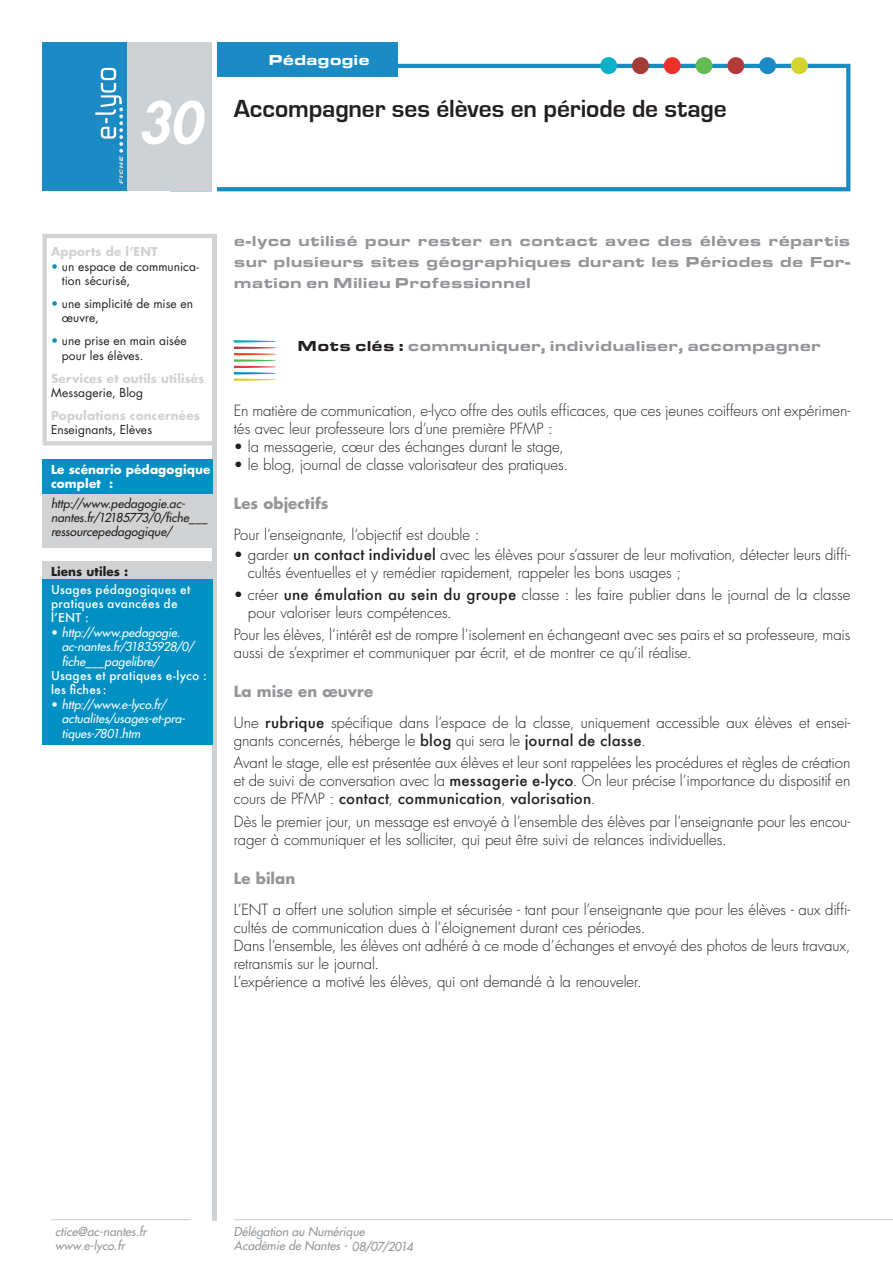
<style>
.page{position:relative;width:893px;height:1263px;background:#fff}
.page>*{position:absolute;margin:0;border:0;box-sizing:border-box;transform-origin:0 0}
.t1{font:italic 800 55.5px "Futura";color:#fff}
.t2{font:700 25.5px "Eurostile";letter-spacing:-.005em;color:#231f20}
.t3{font:300 15px/18px "Futura";letter-spacing:-.005em;color:#231f20}
.t4{font:15px/21px "Eurostile Extended Black DTC";letter-spacing:.005em;color:#939598;text-align:justify}
.t5{font:700 15px "Futura";letter-spacing:.005em;color:#939598}
.t6{font:15px "Eurostile Extended Black DTC";color:#fff}
.t7{font:12px/14.4px "Futura";letter-spacing:.01em;color:#231f20}
.t8{font:italic 12px/14.4px "Futura";letter-spacing:.005em;color:#fff}
.t9{font:italic 12px/14.4px "Futura";color:#93989e}
.t10{font:500 12px/14.4px "Futura";letter-spacing:.02em;color:#fff}
.t11{font:italic 12px/14.4px "Futura";letter-spacing:.005em;color:#231f20}
.t12{font:700 12px "Futura";letter-spacing:.01em;color:#d1d2d4}
.t13{font:700 12px "Futura";letter-spacing:.01em;color:#fff}
.t14{font:700 12px "Futura";letter-spacing:.01em;color:#231f20}
.s1{color:#0090c4}
.s2{font-style:normal}
.s3{color:#231f20}
.s4{font-weight:500}
.s5{color:#939598}
</style>
<div class="page">
<svg style="left:234px;top:340px;width:42px;height:41px"></svg>
<div style="left:43px;top:43px;width:85px;height:148px;background:#1d8bc3"></div>
<div style="left:215px;top:43px;width:183px;height:34px;background:#1d8bc3"></div>
<svg style="left:95px;top:68px;width:28px;height:116px"></svg>
<svg style="left:217px;top:64px;width:633px;height:127px"></svg>
<div style="left:791px;top:57px;width:17px;height:17px;background:#d6d330;border-radius:50%"></div>
<div style="left:759px;top:57px;width:17px;height:17px;background:#1d8bc3;border-radius:50%"></div>
<div style="left:727px;top:57px;width:17px;height:17px;background:#b4393b;border-radius:50%"></div>
<div style="left:695px;top:57px;width:17px;height:17px;background:#63bc51;border-radius:50%"></div>
<div style="left:664px;top:57px;width:17px;height:17px;background:#ec312c;border-radius:50%"></div>
<div style="left:632px;top:57px;width:17px;height:17px;background:#a33b36;border-radius:50%"></div>
<div style="left:600px;top:57px;width:17px;height:17px;background:#0bb1c5;border-radius:50%"></div>
<div style="left:128px;top:43px;width:89px;height:148px;background:#cfd2d5"></div>
<hr style="left:213px;top:188px;width:4px;height:1032px;background:#cfd2d5">
<hr style="left:213px;top:43px;width:4px;height:191px;background:#fff">
<hr style="left:234px;top:1219px;width:659px;height:1px;background:#cfd2d5">
<hr style="left:51px;top:1219px;width:140px;height:1px;background:#cfd2d5">
<div style="left:43px;top:234px;width:174px;height:211px;border:4px solid #d1d2d4"></div>
<div style="left:43px;top:578px;width:170px;height:167px;background:#0090c4"></div>
<div style="left:43px;top:561px;width:170px;height:17px;background:#d1d2d4"></div>
<div style="left:43px;top:494px;width:170px;height:53px;background:#d1d2d4"></div>
<div style="left:43px;top:460px;width:170px;height:34px;background:#0090c4"></div>
<p class="t1" style="left:138px;top:86px;width:65px">30</p>
<p class="t6" style="left:268px;top:51px;width:103px">Pédagogie</p>
<p class="t2" style="left:234px;top:95px;width:494px">Accompagner ses élèves en période de stage</p>
<p class="t12" style="left:51px;top:243px;width:108px">Apports de l’ENT</p>
<p class="t7" style="left:62px;top:259px;width:139px;text-indent:-11px"><span class="s1">•</span> un espace de communica&shy;tion sécurisé,</p>
<p class="t7" style="left:62px;top:296px;width:133px;text-indent:-11px"><span class="s1">•</span> une simplicité de mise en œuvre,</p>
<p class="t7" style="left:62px;top:333px;width:127px;text-indent:-11px"><span class="s1">•</span> une prise en main aisée pour les élèves.</p>
<p class="t12" style="left:51px;top:370px;width:155px">Services et outils utilisés</p>
<p class="t7" style="left:51px;top:385px;width:94px">Messagerie, Blog</p>
<p class="t12" style="left:51px;top:407px;width:150px">Populations concernées</p>
<p class="t7" style="left:51px;top:422px;width:103px">Enseignants, Elèves</p>
<p class="t13" style="left:51px;top:461px;width:161px">Le scénario pédagogique</p>
<p class="t13" style="left:51px;top:475px;width:64px">complet :</p>
<p class="t11" style="left:51px;top:496px;width:158px">http://www.pedagogie.ac&shy;nantes.fr/12185773/0/fiche___ ressourcepedagogique/</p>
<p class="t14" style="left:51px;top:563px;width:79px">Liens utiles :</p>
<p class="t10" style="left:51px;top:582px;width:141px">Usages pédagogiques et pratiques avancées de l’ENT :</p>
<p class="t8" style="left:62px;top:625px;width:134px;text-indent:-11px"><span class="s2">•</span> http://www.pedagogie. ac-nantes.fr/31835928/0/ fiche___pagelibre/</p>
<p class="t10" style="left:51px;top:668px;width:157px">Usages et pratiques e-lyco : les fiches:</p>
<p class="t8" style="left:62px;top:697px;width:125px;text-indent:-11px"><span class="s2">•</span> http://www.e-lyco.fr/ actualites/usages-et-pra&shy;tiques-7801.htm</p>
<p class="t4" style="left:234px;top:230px;width:618px">e-lyco utilisé pour rester en contact avec des élèves répartis sur plusieurs sites géographiques durant les Périodes de For&shy;mation en Milieu Professionnel</p>
<p class="t4" style="left:298px;top:335px;width:525px"><span class="s3">Mots clés :</span> communiquer, individualiser, accompagner</p>
<p class="t3" style="left:234px;top:401px;width:618px">En matière de communication, e-lyco offre des outils efficaces, que ces jeunes coiffeurs ont expérimen&shy;tés avec leur professeure lors d’une première PFMP :</p>
<p class="t3" style="left:234px;top:437px;width:331px">• la messagerie, cœur des échanges durant le stage,</p>
<p class="t3" style="left:234px;top:455px;width:336px">• le blog, journal de classe valorisateur des pratiques.</p>
<p class="t5" style="left:234px;top:493px;width:96px">Les objectifs</p>
<p class="t3" style="left:234px;top:525px;width:247px">Pour l’enseignante, l’objectif est double :</p>
<p class="t3" style="left:248px;top:545px;width:604px;text-indent:-14px">• garder <span class="s4">un contact individuel</span> avec les élèves pour s’assurer de leur motivation, détecter leurs diffi&shy;cultés éventuelles et y remédier rapidement, rappeler les bons usages ;</p>
<p class="t3" style="left:248px;top:586px;width:604px;text-indent:-14px">• créer <span class="s4">une émulation au sein du groupe</span> classe : les faire publier dans le journal de la classe pour valoriser leurs compétences.</p>
<p class="t3" style="left:234px;top:626px;width:618px">Pour les élèves, l’intérêt est de rompre l’isolement en échangeant avec ses pairs et sa professeure, mais aussi de s’exprimer et communiquer par écrit, et de montrer ce qu’il réalise.</p>
<p class="t5" style="left:234px;top:681px;width:141px">La mise en œuvre</p>
<p class="t3" style="left:234px;top:714px;width:618px">Une <span class="s4">rubrique</span> spécifique dans l’espace de la classe, uniquement accessible aux élèves et ensei&shy;gnants concernés, héberge le <span class="s4">blog</span> qui sera le <span class="s4">journal de classe</span>.</p>
<p class="t3" style="left:234px;top:754px;width:618px;text-align:justify">Avant le stage, elle est présentée aux élèves et leur sont rappelées les procédures et règles de création et de suivi de conversation avec la <span class="s4">messagerie e-lyco</span>. On leur précise l’importance du dispositif en cours de PFMP : <span class="s4">contact</span>, <span class="s4">communication</span>, <span class="s4">valorisation</span>.</p>
<p class="t3" style="left:234px;top:812px;width:618px">Dès le premier jour, un message est envoyé à l’ensemble des élèves par l’enseignante pour les encou&shy;rager à communiquer et les solliciter, qui peut être suivi de relances individuelles.</p>
<p class="t5" style="left:234px;top:868px;width:63px">Le bilan</p>
<p class="t3" style="left:234px;top:900px;width:618px">L’ENT a offert une solution simple et sécurisée - tant pour l’enseignante que pour les élèves - aux diffi&shy;cultés de communication dues à l’éloignement durant ces périodes.</p>
<p class="t3" style="left:234px;top:936px;width:618px">Dans l’ensemble, les élèves ont adhéré à ce mode d’échanges et envoyé des photos de leurs travaux, retransmis sur le journal.</p>
<p class="t3" style="left:234px;top:972px;width:410px">L’expérience a motivé les élèves, qui ont demandé à la renouveler.</p>
<p class="t9" style="left:55px;top:1224px;width:93px">ctice@ac-nantes.fr www.e-lyco.fr</p>
<p class="t9" style="left:234px;top:1224px;width:132px">Délégation au Numérique</p>
<p class="t9" style="left:234px;top:1239px;width:181px">Académie de Nantes - <span class="s5">08/07/2014</span></p>
</div>
